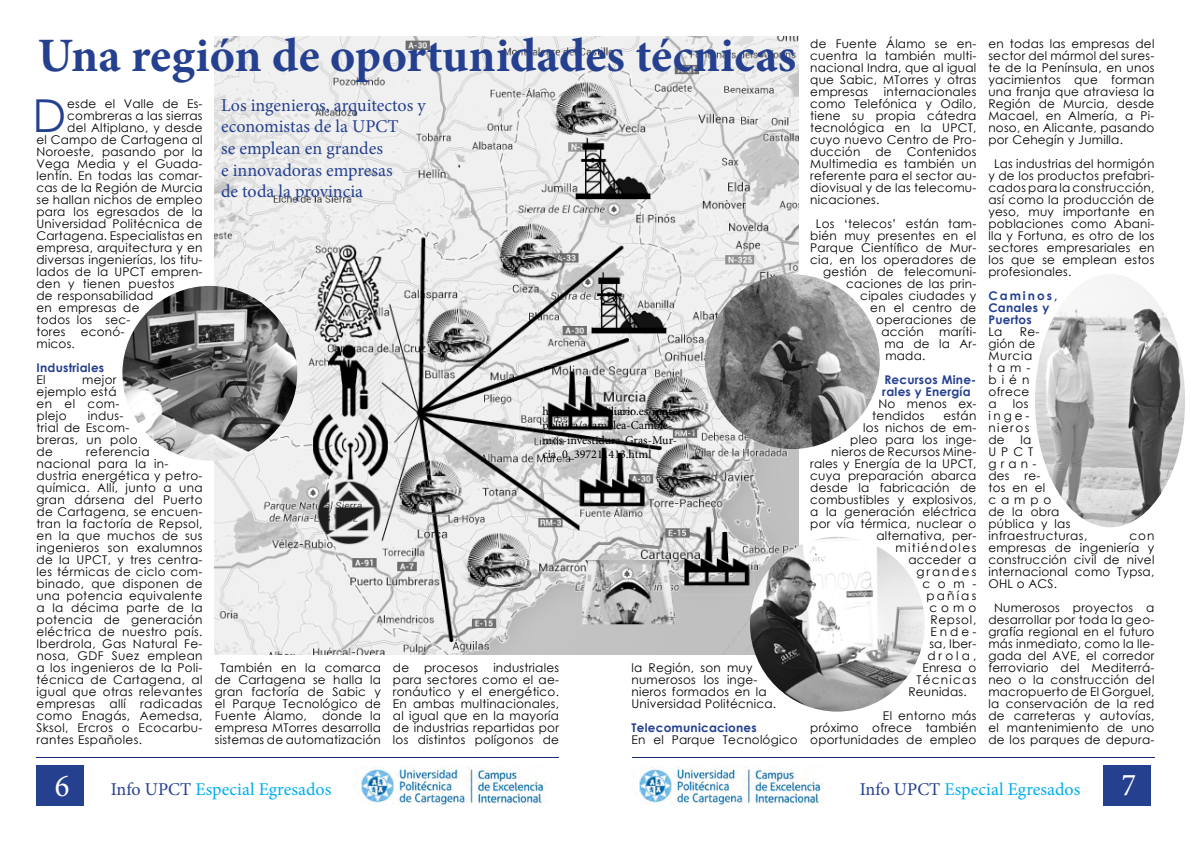
<style>
.page{position:relative;width:1191px;height:842px;background:#fff}
.page>*{position:absolute;margin:0;border:0;box-sizing:border-box;transform-origin:0 0}
.t1{font:700 48px "Minion Pro";color:#25408f}
.t2{font:45.4px "Century Gothic";color:#25408f}
.t3{font:31.8px "Minion Pro";color:#fff;scale:.96 1}
.t4{font:18px/21.6px "Minion Pro";color:#25408f}
.t5{font:18px "Minion Pro";color:#00aeef}
.t6{font:12px/12px "Century Gothic";letter-spacing:.02em;color:#000;text-align:justify}
.t7{font:12px/14.4px "Minion Pro";color:#000}
.t8{font:700 12px/12px "Century Gothic";letter-spacing:.02em;color:#25408f}
.t9{font:12px/12px "Century Gothic";letter-spacing:.04em;color:#000}
.t10{font:12px/12px "Century Gothic";letter-spacing:.05em;color:#000}
.t11{font:12px "Century Gothic";letter-spacing:.125em;color:#000}
.t12{font:12px "Century Gothic";letter-spacing:.105em;color:#000}
.t13{font:12px "Century Gothic";letter-spacing:.17em;color:#000}
.s1{color:#25408f}
</style>
<div class="page">
<div style="left:36px;top:765px;width:48px;height:40px;background:#25408f"></div>
<div style="left:1102px;top:765px;width:48px;height:41px;background:#25408f"></div>
<hr style="left:37px;top:757px;width:522px;height:1px;background:#1d2b7a">
<hr style="left:632px;top:757px;width:523px;height:1px;background:#1d2b7a">
<img style="left:361px;top:767px;width:185px;height:38px">
<img style="left:639px;top:767px;width:184px;height:38px">
<img style="left:215px;top:36px;width:583px;height:618px">
<img style="left:122px;top:286px;width:175px;height:175px;border-radius:87px">
<img style="left:750px;top:537px;width:174px;height:174px;border-radius:87px">
<img style="left:705px;top:274px;width:174px;height:175px;border-radius:87px">
<img style="left:1035px;top:274px;width:150px;height:253px">
<p class="t6" style="left:810px;top:37px;width:168px">de Fuente Álamo se en&shy;cuentra la también multi&shy;nacional Indra, que al igual que Sabic, MTorres y otras empresas</p>
<h1 class="t1" style="left:38px;top:22px;width:760px">Una región de oportunidades técnicas</h1>
<p class="t6" style="left:988px;top:37px;width:167px">en todas las empresas del sector del mármol del sures&shy;te de la Península, en unos yacimientos que forman una franja que atraviesa la Región de Murcia, desde Macael, en Almería, a Pi&shy;noso, en Alicante, pasando por Cehegín y Jumilla.</p>
<p class="t6" style="left:988px;top:157px;width:167px;text-indent:6px">Las industrias del hormigón y de los productos prefabri&shy;cados para la construcción, así como la producción de yeso, muy importante en poblaciones como Abani&shy;lla y Fortuna, es otro de los sectores empresariales en los que se emplean estos profesionales.</p>
<p class="t8" style="left:988px;top:289px;width:70px">Caminos,<br>Canales y<br>Puertos</p>
<p class="t6" style="left:988px;top:325px;width:15px">La</p>
<p class="t6" style="left:810px;top:85px;width:168px;text-indent:74px">internacionales como Telefónica y Odilo, tiene su propia cátedra tecnológica en la UPCT, cuyo nuevo Centro de Pro&shy;ducción</p>
<h2 class="t2" style="left:33px;top:84px;width:35px">D</h2>
<p class="t6" style="left:67px;top:97px;width:137px">esde el Valle de Es-</p>
<h3 class="t4" style="left:221px;top:94px;width:206px">Los ingenieros, arquitectos y economistas de la UPCT<br>se emplean en grandes<br>e innovadoras empresas<br>de toda la provincia</h3>
<p class="t6" style="left:67px;top:109px;width:137px">combreras a las sierras</p>
<p class="t6" style="left:67px;top:121px;width:137px">del Altiplano, y desde</p>
<p class="t6" style="left:37px;top:133px;width:168px">el Campo de Cartagena al</p>
<p class="t6" style="left:37px;top:145px;width:168px">Noroeste, pasando por la</p>
<p class="t6" style="left:37px;top:157px;width:168px">Vega Media y el Guada-</p>
<p class="t6" style="left:37px;top:169px;width:167px">lentín. En todas las comar-</p>
<p class="t6" style="left:37px;top:181px;width:168px">cas de la Región de Murcia</p>
<p class="t6" style="left:37px;top:193px;width:167px">se hallan nichos de empleo</p>
<p class="t6" style="left:37px;top:205px;width:167px">para los egresados de la</p>
<p class="t6" style="left:37px;top:217px;width:167px">Universidad Politécnica de</p>
<p class="t6" style="left:37px;top:229px;width:167px">Cartagena. Especialistas en</p>
<p class="t6" style="left:37px;top:241px;width:168px">empresa, arquitectura y en</p>
<p class="t6" style="left:37px;top:253px;width:168px">diversas ingenierías, los titu-</p>
<p class="t6" style="left:37px;top:265px;width:168px">lados de la UPCT empren-</p>
<p class="t6" style="left:37px;top:277px;width:140px">den y tienen puestos</p>
<p class="t6" style="left:37px;top:289px;width:118px">de responsabilidad</p>
<p class="t6" style="left:37px;top:301px;width:104px">en empresas de</p>
<p class="t6" style="left:37px;top:313px;width:96px">todos los sec-</p>
<p class="t6" style="left:37px;top:325px;width:30px">tores</p>
<p class="t6" style="left:81px;top:325px;width:45px">econó-</p>
<p class="t6" style="left:37px;top:337px;width:40px">micos.</p>
<p class="t8" style="left:37px;top:361px;width:69px">Industriales</p>
<p class="t6" style="left:37px;top:373px;width:11px">El</p>
<p class="t6" style="left:810px;top:145px;width:168px;text-indent:97px">Contenidos Multimedia es también un referente para el sector au&shy;diovisual y de las telecomu&shy;nicaciones.</p>
<p class="t6" style="left:816px;top:217px;width:162px">Los ‘telecos’ están tam-</p>
<p class="t6" style="left:810px;top:229px;width:168px">bién muy presentes en el</p>
<p class="t6" style="left:810px;top:241px;width:168px">Parque Científico de Mur-</p>
<p class="t6" style="left:810px;top:253px;width:168px">cia, en los operadores de</p>
<p class="t6" style="left:823px;top:265px;width:155px">gestión de telecomuni-</p>
<p class="t6" style="left:846px;top:277px;width:131px">caciones de las prin-</p>
<p class="t6" style="left:860px;top:289px;width:117px">cipales ciudades y</p>
<p class="t6" style="left:870px;top:301px;width:108px">en el centro de</p>
<p class="t6" style="left:876px;top:313px;width:102px">operaciones de</p>
<p class="t6" style="left:881px;top:325px;width:44px">acción</p>
<p class="t6" style="left:875px;top:145px;width:18px">de</p>
<p class="t6" style="left:884px;top:325px;width:94px;text-indent:55px">maríti&shy;ma de la Ar&shy;mada.</p>
<p class="t8" style="left:882px;top:373px;width:96px">Recursos Mine&shy;rales y Energía</p>
<p class="t6" style="left:872px;top:397px;width:106px;text-indent:6px">No menos ex&shy;tendidos</p>
<p class="t10" style="left:988px;top:325px;width:52px;text-indent:31px">Re&shy;gión de<br>Murcia tam&shy;bién ofrece a</p>
<p class="t6" style="left:37px;top:373px;width:85px;text-align:left;text-indent:46px">mejor ejemplo está en el com&shy;plejo</p>
<p class="t6" style="left:988px;top:397px;width:42px;text-indent:25px">los inge&shy;nieros de</p>
<p class="t7" style="left:542px;top:404px;width:149px">http://www.eldiario.es/murcia/ politica/asamblea-Cambie&shy;mos-investidura-Gras-Mur&shy;cia_0_397211413.html</p>
<p class="t6" style="left:943px;top:409px;width:35px">están</p>
<p class="t6" style="left:863px;top:421px;width:114px">los nichos de em-</p>
<p class="t6" style="left:850px;top:433px;width:127px">pleo para los inge-</p>
<p class="t6" style="left:831px;top:445px;width:147px">nieros de Recursos Mine-</p>
<p class="t6" style="left:810px;top:457px;width:168px">rales y Energía de la UPCT,</p>
<p class="t6" style="left:810px;top:469px;width:167px">cuya preparación abarca</p>
<p class="t6" style="left:810px;top:481px;width:168px">desde la fabricación de</p>
<p class="t6" style="left:810px;top:493px;width:167px">combustibles y explosivos,</p>
<p class="t6" style="left:810px;top:505px;width:167px">a la generación eléctrica</p>
<p class="t6" style="left:810px;top:517px;width:168px">por vía térmica, nuclear o</p>
<p class="t6" style="left:876px;top:529px;width:102px">alternativa, per-</p>
<p class="t11" style="left:895px;top:539px;width:83px">mitiéndoles</p>
<p class="t6" style="left:908px;top:553px;width:70px">acceder a</p>
<p class="t13" style="left:916px;top:563px;width:61px">grandes</p>
<p class="t6" style="left:922px;top:577px;width:56px">com-</p>
<p class="t6" style="left:926px;top:589px;width:51px">pañías</p>
<p class="t6" style="left:929px;top:601px;width:49px">como</p>
<p class="t6" style="left:930px;top:613px;width:47px">Repsol,</p>
<p class="t6" style="left:930px;top:625px;width:47px">Ende-</p>
<p class="t6" style="left:929px;top:637px;width:49px">sa, Iber-</p>
<p class="t6" style="left:927px;top:649px;width:51px">drola,</p>
<p class="t6" style="left:922px;top:661px;width:56px">Enresa o</p>
<p class="t12" style="left:916px;top:671px;width:61px">Técnicas</p>
<p class="t6" style="left:908px;top:685px;width:60px">Reunidas.</p>
<p class="t6" style="left:810px;top:709px;width:168px;text-indent:73px">El entorno más próximo ofrece también oportunidades de empleo</p>
<p class="t6" style="left:37px;top:409px;width:103px;text-align:left;text-indent:51px">indus&shy;trial de Escom&shy;breras, un polo de</p>
<p class="t9" style="left:988px;top:433px;width:100px;text-indent:32px">la<br>UPCT<br>gran-<br>des re-<br>tos en el campo<br>de la obra pública y las infraestructuras,</p>
<p class="t6" style="left:37px;top:445px;width:168px;text-align:left;text-indent:50px">referencia nacional para la in&shy;dustria energética y petro&shy;química. Allí, junto a una gran dársena del Puerto de Cartagena, se encuen&shy;tran la factoría de Repsol, en la que muchos de sus ingenieros son exalumnos de la UPCT, y tres centra&shy;les térmicas de ciclo com&shy;binado, que disponen de una potencia equivalente a la décima parte de la potencia de generación eléctrica de nuestro país.<br>Iberdrola, Gas Natural Fe&shy;nosa, GDF Suez emplean a los ingenieros de la Poli&shy;técnica de Cartagena, al igual que otras relevantes empresas allí radicadas como Enagás, Aemedsa,<br>Sksol, Ercros o Ecocarbu&shy;rantes Españoles.</p>
<h3 class="t3" style="left:55px;top:764px;width:17px">6</h3>
<h3 class="t3" style="left:1121px;top:763px;width:17px">7</h3>
<p class="t6" style="left:988px;top:529px;width:167px;text-indent:141px">con empresas de ingeniería y construcción civil de nivel internacional como Typsa, OHL o ACS.</p>
<p class="t6" style="left:988px;top:601px;width:167px;text-align:center">Numerosos proyectos a desarrollar por toda la geo&shy;grafía regional en el futuro más inmediato, como la lle&shy;gada del AVE, el corredor ferroviario del Mediterrá&shy;neo o la construcción del macropuerto de El Gorguel, la conservación de la red de carreteras y autovías, el mantenimiento de uno de los parques de depura-</p>
<p class="t6" style="left:215px;top:661px;width:168px;text-indent:6px">También en la comarca de Cartagena se halla la gran factoría de Sabic y el Parque Tecnológico de Fuente Álamo,</p>
<p class="t6" style="left:631px;top:661px;width:146px;text-align:left">la Región, son muy numerosos los inge&shy;nieros formados en la<br>Universidad Politécnica.</p>
<p class="t8" style="left:631px;top:721px;width:127px">Telecomunicaciones</p>
<p class="t6" style="left:631px;top:733px;width:168px">En el Parque Tecnológico</p>
<p class="t6" style="left:393px;top:661px;width:168px;text-indent:100px">industriales para sectores como el ae&shy;ronáutico y el energético.<br>En ambas multinacionales, al igual que en la mayoría de industrias repartidas por los distintos polígonos de</p>
<p class="t6" style="left:393px;top:661px;width:18px">de</p>
<p class="t6" style="left:424px;top:661px;width:56px">procesos</p>
<p class="t6" style="left:215px;top:709px;width:168px;text-indent:107px">donde la empresa MTorres desarrolla sistemas de automatización</p>
<h3 class="t5" style="left:111px;top:777px;width:222px"><span class="s1">Info UPCT</span> Especial Egresados</h3>
<h3 class="t5" style="left:859px;top:777px;width:222px"><span class="s1">Info UPCT</span> Especial Egresados</h3>
</div>
